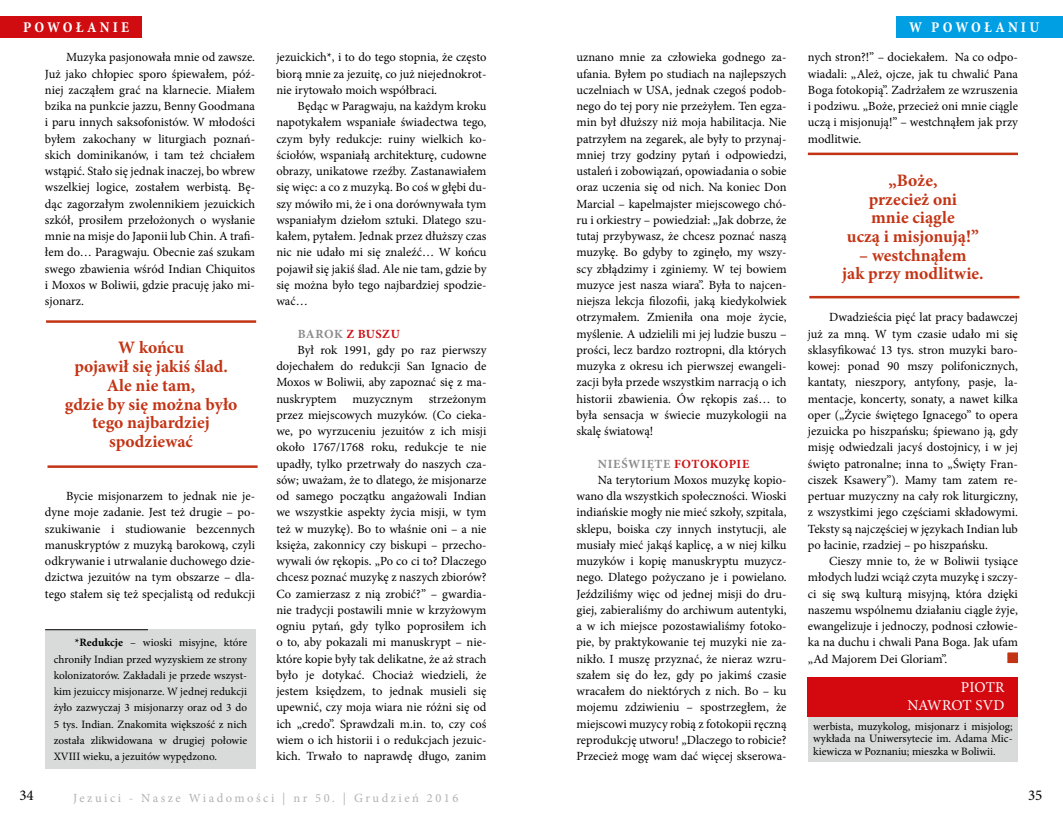
<style>
.page{position:relative;width:1063px;height:815px;background:#fff}
.page>*{position:absolute;margin:0;border:0;box-sizing:border-box;transform-origin:0 0}
.t1{font:700 17.5px/18.8px "Minion Pro";color:#c33415;text-align:center}
.t2{font:700 condensed 15px "Minion Pro";letter-spacing:.21em;color:#fff}
.t3{font:15px "Minion Pro";color:#fff}
.t4{font:15px "Minion Pro";color:#000}
.t5{font:12.5px/16.2px "Minion Pro";color:#000;text-align:justify}
.t6{font:12.5px "Minion Pro";letter-spacing:.2em;color:#b1b2b3}
.t7{font:700 12.5px "Minion Pro";letter-spacing:.08em;color:#8b8b8b}
.t8{font:700 12.5px "Minion Pro";color:#cd1013}
.t9{font:11.25px/16.2px "Minion Pro";color:#000;text-align:justify}
.s1{color:#cd1013}
.s2{font-weight:700}
</style>
<div class="page">
<div style="left:0;top:16px;width:142px;height:22px;background:#d00c11"></div>
<div style="left:896px;top:16px;width:167px;height:22px;background:#009ee3"></div>
<div style="left:45px;top:629px;width:210px;height:140px;background:#d9dada"></div>
<hr style="left:46px;top:320px;width:210px;height:3px;background:#c33415">
<hr style="left:48px;top:465px;width:210px;height:3px;background:#c33415">
<hr style="left:45px;top:629px;width:103px;height:1px;background:#000">
<div style="left:808px;top:709px;width:210px;height:53px;background:#d9dada"></div>
<div style="left:808px;top:677px;width:210px;height:40px;background:#d4080f"></div>
<hr style="left:808px;top:153px;width:210px;height:2px;background:#c33415">
<hr style="left:809px;top:296px;width:210px;height:2px;background:#c33415">
<svg style="left:1007px;top:652px;width:11px;height:12px"></svg>
<p class="t2" style="left:23px;top:17px;width:108px">POWOŁANIE</p>
<p class="t2" style="left:909px;top:17px;width:132px">W POWOŁANIU</p>
<p class="t5" style="left:45px;top:49px;width:212px;text-indent:21px">Muzyka pasjonowała mnie od zawsze.<br>Już jako chłopiec sporo śpiewałem, póź&shy;niej zacząłem grać na klarnecie. Miałem bzika na punkcie jazzu, Benny Goodmana i paru innych saksofonistów. W młodości byłem zakochany w liturgiach poznań&shy;skich dominikanów, i tam też chciałem wstąpić. Stało się jednak inaczej, bo wbrew wszelkiej logice, zostałem werbistą. Bę&shy;dąc zagorzałym zwolennikiem jezuickich szkół, prosiłem przełożonych o wysłanie mnie na misje do Japonii lub Chin. A trafi&shy;łem do… Paragwaju. Obecnie zaś szukam swego zbawienia wśród Indian Chiquitos i Moxos w Boliwii, gdzie pracuję jako mi&shy;sjonarz.</p>
<p class="t5" style="left:808px;top:49px;width:212px">nych stron?!” – dociekałem. Na co odpo&shy;wiadali: „Ależ, ojcze, jak tu chwalić Pana Boga fotokopią”. Zadrżałem ze wzruszenia i podziwu. „Boże, przecież oni mnie ciągle uczą i misjonują!” – westchnąłem jak przy modlitwie.</p>
<p class="t5" style="left:576px;top:49px;width:212px">uznano mnie za człowieka godnego za&shy;ufania. Byłem po studiach na najlepszych uczelniach w USA, jednak czegoś podob&shy;nego do tej pory nie przeżyłem. Ten egza&shy;min był dłuższy niż moja habilitacja. Nie patrzyłem na zegarek, ale były to przynaj&shy;mniej trzy godziny pytań i odpowiedzi, ustaleń i zobowiązań, opowiadania o sobie oraz uczenia się od nich. Na koniec Don Marcial – kapelmajster miejscowego chó&shy;ru i orkiestry – powiedział: „Jak dobrze, że tutaj przybywasz, że chcesz poznać naszą muzykę. Bo gdyby to zginęło, my wszy&shy;scy zbłądzimy i zginiemy. W tej bowiem muzyce jest nasza wiara”. Była to najcen&shy;niejsza lekcja filozofii, jaką kiedykolwiek otrzymałem. Zmieniła ona moje życie, myślenie. A udzielili mi jej ludzie buszu – prości, lecz bardzo roztropni, dla których muzyka z okresu ich pierwszej ewangeli&shy;zacji była przede wszystkim narracją o ich historii zbawienia. Ów rękopis zaś… to była sensacja w świecie muzykologii na skalę światową!</p>
<p class="t7" style="left:598px;top:455px;width:152px">Nieświęte <span class="s1">fotokopie</span></p>
<p class="t5" style="left:598px;top:472px;width:190px">Na terytorium Moxos muzykę kopio-</p>
<p class="t5" style="left:576px;top:488px;width:212px">wano dla wszystkich społeczności. Wioski</p>
<p class="t5" style="left:576px;top:504px;width:212px">indiańskie mogły nie mieć szkoły, szpitala,</p>
<p class="t5" style="left:576px;top:520px;width:212px">sklepu, boiska czy innych instytucji, ale</p>
<p class="t5" style="left:576px;top:537px;width:212px">musiały mieć jakąś kaplicę, a w niej kilku</p>
<p class="t5" style="left:576px;top:553px;width:212px">muzyków i kopię manuskryptu muzycz-</p>
<p class="t5" style="left:576px;top:569px;width:212px">nego. Dlatego pożyczano je i powielano.</p>
<p class="t5" style="left:576px;top:585px;width:212px">Jeździliśmy więc od jednej misji do dru-</p>
<p class="t5" style="left:576px;top:602px;width:212px">giej, zabieraliśmy do archiwum autentyki,</p>
<p class="t5" style="left:576px;top:618px;width:212px">a w ich miejsce pozostawialiśmy fotoko-</p>
<p class="t5" style="left:576px;top:634px;width:212px">pie, by praktykowanie tej muzyki nie za-</p>
<p class="t5" style="left:576px;top:650px;width:212px">nikło. I muszę przyznać, że nieraz wzru-</p>
<p class="t5" style="left:576px;top:667px;width:212px">szałem się do łez, gdy po jakimś czasie</p>
<p class="t5" style="left:576px;top:683px;width:212px">wracałem do niektórych z nich. Bo – ku</p>
<p class="t5" style="left:576px;top:699px;width:212px">mojemu zdziwieniu – spostrzegłem, że</p>
<p class="t5" style="left:576px;top:715px;width:212px">miejscowi muzycy robią z fotokopii ręczną</p>
<p class="t5" style="left:576px;top:732px;width:212px">reprodukcję utworu! „Dlaczego to robicie?</p>
<p class="t5" style="left:576px;top:748px;width:212px">Przecież mogę wam dać więcej skserowa-</p>
<p class="t5" style="left:276px;top:49px;width:212px">jezuickich*, i to do tego stopnia, że często biorą mnie za jezuitę, co już niejednokrot&shy;nie irytowało moich współbraci.</p>
<p class="t5" style="left:276px;top:98px;width:212px;text-indent:21px">Będąc w Paragwaju, na każdym kroku napotykałem wspaniałe świadectwa tego, czym były redukcje: ruiny wielkich ko&shy;ściołów, wspaniałą architekturę, cudowne obrazy, unikatowe rzeźby. Zastanawiałem się więc: a co z muzyką. Bo coś w głębi du&shy;szy mówiło mi, że i ona dorównywała tym wspaniałym dziełom sztuki. Dlatego szu&shy;kałem, pytałem. Jednak przez dłuższy czas nic nie udało mi się znaleźć… W końcu pojawił się jakiś ślad. Ale nie tam, gdzie by się można było tego najbardziej spodzie&shy;wać…</p>
<p class="t7" style="left:298px;top:325px;width:69px">Barok <span class="s1">z bus</span></p>
<p class="t8" style="left:382px;top:325px;width:17px">zu</p>
<p class="t5" style="left:276px;top:342px;width:212px;text-indent:21px">Był rok 1991, gdy po raz pierwszy dojechałem do redukcji San Ignacio de Moxos w Boliwii, aby zapoznać się z ma&shy;nuskryptem</p>
<h1 class="t1" style="left:847px;top:171px;width:133px">„Boże,<br>przecież oni<br>mnie ciągle<br>uczą i misjonują!”</h1>
<h1 class="t1" style="left:842px;top:246px;width:143px">– westchnąłem<br>jak przy modlitwie.</h1>
<p class="t5" style="left:808px;top:309px;width:212px;text-indent:21px">Dwadzieścia pięć lat pracy badawczej już za mną. W tym czasie udało mi się sklasyfikować 13 tys. stron muzyki baro&shy;kowej: ponad 90 mszy polifonicznych, kantaty, nieszpory, antyfony, pasje, la&shy;mentacje, koncerty, sonaty, a nawet kilka oper („Życie świętego Ignacego” to opera jezuicka po hiszpańsku; śpiewano ją, gdy misję odwiedzali jacyś dostojnicy, i w jej święto patronalne; inna to „Święty Fran&shy;ciszek Ksawery”). Mamy tam zatem re&shy;pertuar muzyczny na cały rok liturgiczny, z wszystkimi jego częściami składowymi.<br>Teksty są najczęściej w językach Indian lub po łacinie, rzadziej – po hiszpańsku.</p>
<p class="t5" style="left:808px;top:553px;width:212px;text-indent:21px">Cieszy mnie to, że w Boliwii tysiące młodych ludzi wciąż czyta muzykę i szczy&shy;ci się swą kulturą misyjną, która dzięki naszemu wspólnemu działaniu ciągle żyje, ewangelizuje i jednoczy, podnosi człowie&shy;ka na duchu i chwali Pana Boga. Jak ufam „Ad Majorem Dei Gloriam”.</p>
<h1 class="t1" style="left:65px;top:338px;width:174px">W końcu<br>pojawił się jakiś ślad.<br>Ale nie tam,<br>gdzie by się można było tego najbardziej spodziewać</h1>
<p class="t5" style="left:276px;top:390px;width:212px;text-indent:152px">strzeżonym przez miejscowych muzyków. (Co cieka&shy;we, po wyrzuceniu jezuitów z ich misji około 1767/1768 roku, redukcje te nie upadły, tylko przetrwały do naszych cza&shy;sów; uważam, że to dlatego, że misjonarze od samego początku angażowali Indian we wszystkie aspekty życia misji, w tym też w muzykę). Bo to właśnie oni – a nie księża, zakonnicy czy biskupi – przecho&shy;wywali ów rękopis. „Po co ci to? Dlaczego chcesz poznać muzykę z naszych zbiorów?<br>Co zamierzasz z nią zrobić?” – gwardia&shy;nie tradycji postawili mnie w krzyżowym ogniu pytań, gdy tylko poprosiłem ich o to, aby pokazali mi manuskrypt – nie&shy;które kopie były tak delikatne, że aż strach było je dotykać. Chociaż wiedzieli, że jestem księdzem, to jednak musieli się upewnić, czy moja wiara nie różni się od ich „credo”. Sprawdzali m.in. to, czy coś wiem o ich historii i o redukcjach jezuic&shy;kich. Trwało to naprawdę długo, zanim</p>
<p class="t5" style="left:352px;top:390px;width:62px">muzycznym</p>
<p class="t5" style="left:45px;top:488px;width:212px;text-indent:21px">Bycie misjonarzem to jednak nie je&shy;dyne moje zadanie. Jest też drugie – po&shy;szukiwanie i studiowanie bezcennych manuskryptów z muzyką barokową, czyli odkrywanie i utrwalanie duchowego dzie&shy;dzictwa jezuitów na tym obszarze – dla&shy;tego stałem się też specjalistą od redukcji</p>
<p class="t9" style="left:54px;top:635px;width:195px;text-indent:21px"><span class="s2">*Redukcje</span> – wioski misyjne, które chroniły Indian przed wyzyskiem ze strony kolonizatorów. Zakładali je przede wszyst&shy;kim jezuiccy misjonarze. W jednej redukcji żyło zazwyczaj 3 misjonarzy oraz od 3 do 5 tys. Indian. Znakomita większość z nich została zlikwidowana w drugiej połowie XVIII wieku, a jezuitów wypędzono.</p>
<p class="t3" style="left:961px;top:678px;width:36px">Piotr</p>
<p class="t3" style="left:908px;top:696px;width:23px">Nawr</p>
<p class="t3" style="left:951px;top:696px;width:35px">ot svd</p>
<p class="t9" style="left:813px;top:720px;width:201px;line-height:12.5px">werbista, muzykolog, misjonarz i misjolog; wykłada na Uniwersytecie im. Adama Mic&shy;kiewicza w Poznaniu; mieszka w Boliwii.</p>
<p class="t4" style="left:19px;top:785px;width:16px">34</p>
<p class="t6" style="left:73px;top:789px;width:387px">Jezuici - Nasze Wiadomości | nr 50. | Grudzień 2016</p>
<p class="t4" style="left:1028px;top:785px;width:16px">35</p>
</div>
